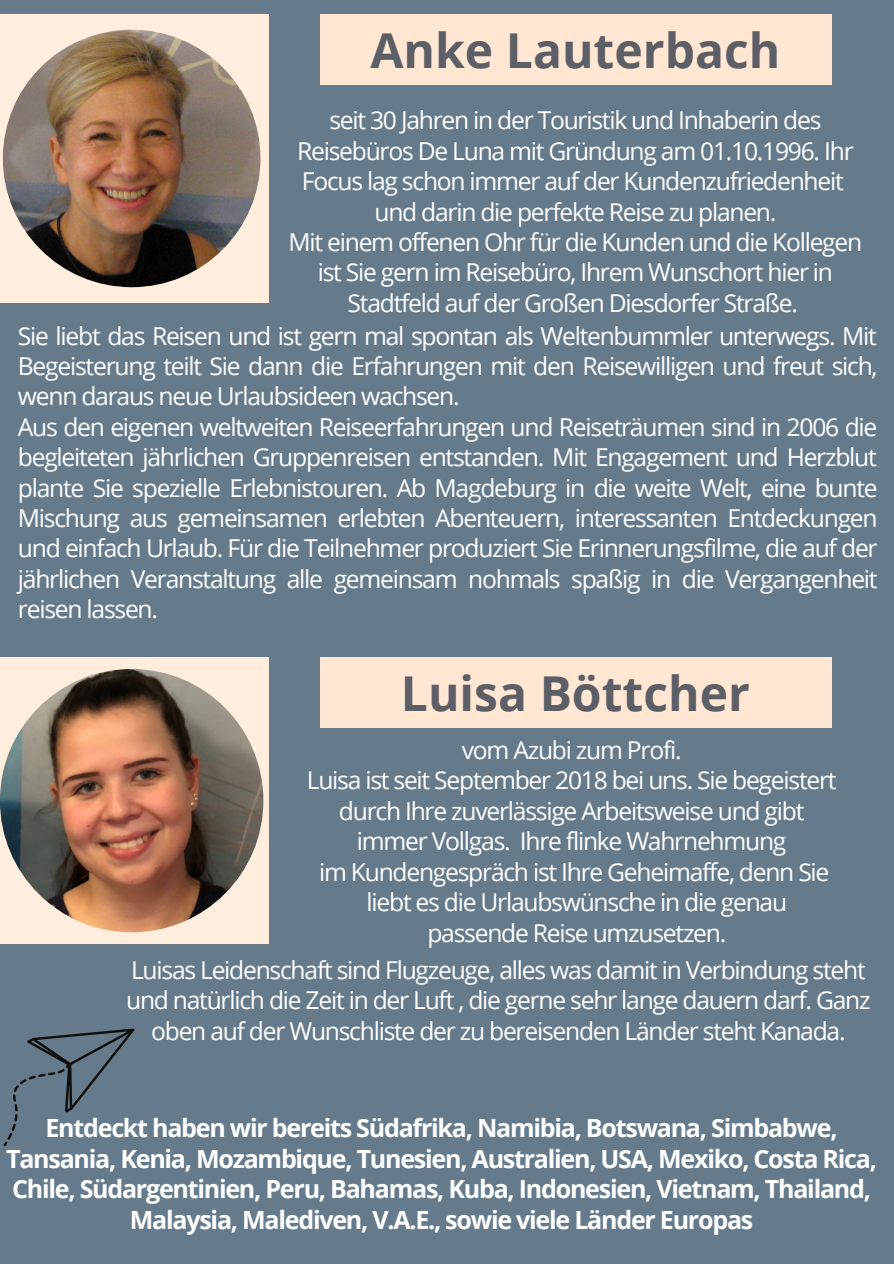
<style>
.page{position:relative;width:894px;height:1264px;background:#fff}
.page>*{position:absolute;margin:0;border:0;box-sizing:border-box;transform-origin:0 0}
.t1{font:700 48px "Open Sans";color:#5d5f66}
.t2{font:700 25.05px/30.5px "Open Sans";letter-spacing:-.05em;color:#fff;text-align:center}
.t3{font:24.6px/30.5px "Open Sans";letter-spacing:-.05em;color:#fff;text-align:center}
</style>
<div class="page">
<div style="left:0;top:0;width:893px;height:1263px;background:#657b8b"></div>
<div style="left:0;top:14px;width:268px;height:288px;background:#fed"></div>
<div style="left:320px;top:14px;width:511px;height:71px;background:#ffe7d4"></div>
<img style="left:3px;top:30px;width:257px;height:257px;border-radius:50%">
<div style="left:320px;top:657px;width:511px;height:71px;background:#ffe7d4"></div>
<div style="left:0;top:657px;width:268px;height:286px;background:#fed"></div>
<img style="left:0;top:669px;width:263px;height:263px;border-radius:50%">
<svg style="left:3px;top:1028px;width:131px;height:117px"></svg>
<p class="t1" style="left:370px;top:17px;width:411px">Anke Lauterbach</p>
<p class="t3" style="left:297px;top:104px;width:558px">seit 30 Jahren in der Touristik und Inhaberin des Reisebüros De Luna mit Gründung am 01.10.1996. Ihr Focus lag schon immer auf der Kundenzufriedenheit und darin die perfekte Reise zu planen.</p>
<p class="t3" style="left:288px;top:226px;width:575px">Mit einem offenen Ohr für die Kunden und die Kollegen ist Sie gern im Reisebüro, Ihrem Wunschort hier in<br>Stadtfeld auf der Großen Diesdorfer Straße.</p>
<p class="t3" style="left:18px;top:320px;width:861px;text-align:justify">Sie liebt das Reisen und ist gern mal spontan als Weltenbummler unterwegs. Mit Begeisterung teilt Sie dann die Erfahrungen mit den Reisewilligen und freut sich, wenn daraus neue Urlaubsideen wachsen.</p>
<p class="t3" style="left:18px;top:411px;width:861px;text-align:justify">Aus den eigenen weltweiten Reiseerfahrungen und Reiseträumen sind in 2006 die begleiteten jährlichen Gruppenreisen entstanden. Mit Engagement und Herzblut plante Sie spezielle Erlebnistouren. Ab Magdeburg in die weite Welt, eine bunte Mischung aus gemeinsamen erlebten Abenteuern, interessanten Entdeckungen und einfach Urlaub. Für die Teilnehmer produziert Sie Erinnerungsfilme, die auf der jährlichen Veranstaltung alle gemeinsam nohmals spaßig in die Vergangenheit reisen lassen.</p>
<p class="t1" style="left:401px;top:660px;width:350px">Luisa Böttcher</p>
<p class="t3" style="left:461px;top:734px;width:221px">vom Azubi zum Profi.</p>
<p class="t3" style="left:307px;top:764px;width:531px">Luisa ist seit September 2018 bei uns. Sie begeistert</p>
<p class="t3" style="left:339px;top:795px;width:467px">durch Ihre zuverlässige Arbeitsweise und gibt</p>
<p class="t3" style="left:357px;top:825px;width:431px">immer Vollgas. Ihre flinke Wahrnehmung</p>
<p class="t3" style="left:319px;top:856px;width:511px">im Kundengespräch ist Ihre Geheimaffe, denn Sie</p>
<p class="t3" style="left:366px;top:886px;width:422px">liebt es die Urlaubswünsche in die genau</p>
<p class="t3" style="left:427px;top:916px;width:300px">passende Reise umzusetzen.</p>
<p class="t3" style="left:126px;top:954px;width:745px">Luisas Leidenschaft sind Flugzeuge, alles was damit in Verbindung steht und natürlich die Zeit in der Luft , die gerne sehr lange dauern darf. Ganz oben auf der Wunschliste der zu bereisenden Länder steht Kanada.</p>
<p class="t2" style="left:6px;top:1112px;width:872px">Entdeckt haben wir bereits Südafrika, Namibia, Botswana, Simbabwe, Tansania, Kenia, Mozambique, Tunesien, Australien, USA, Mexiko, Costa Rica, Chile, Südargentinien, Peru, Bahamas, Kuba, Indonesien, Vietnam, Thailand, Malaysia, Malediven, V.A.E., sowie viele Länder Europas</p>
</div>
